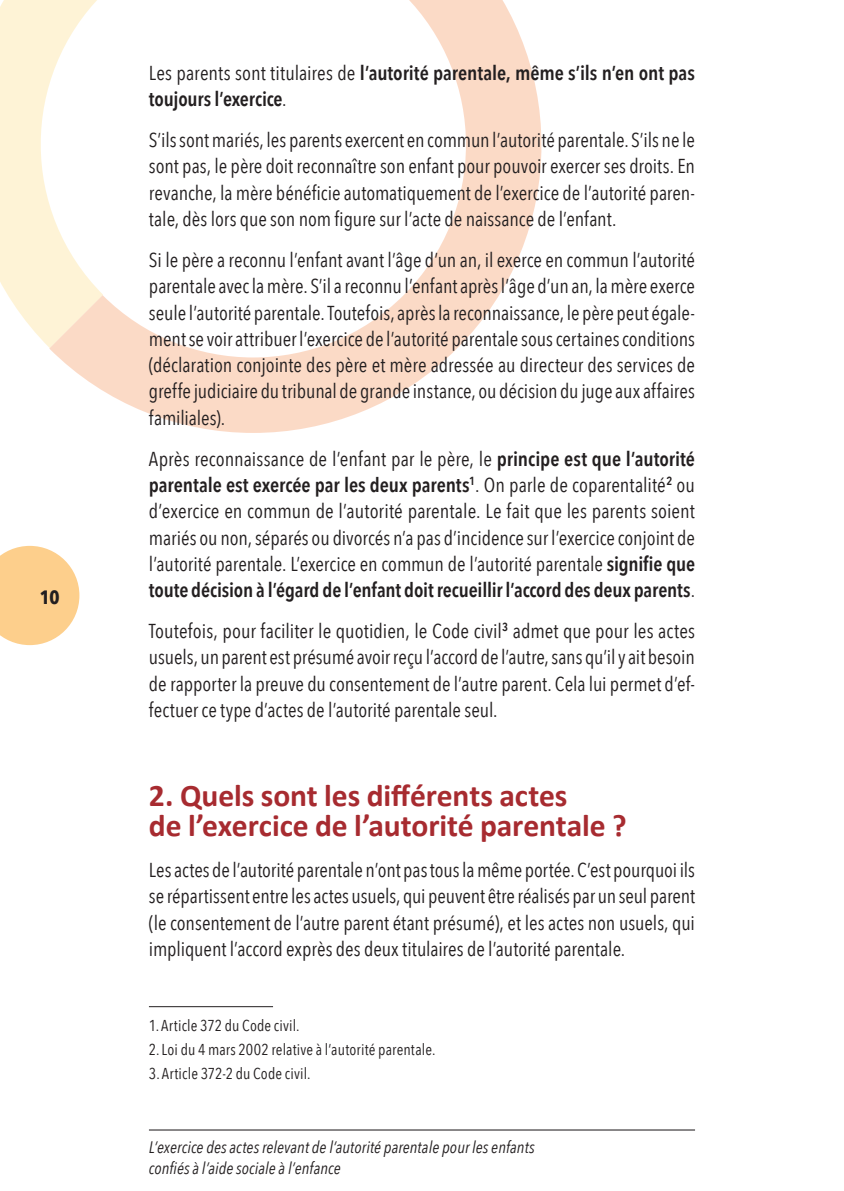
<style>
.page{position:relative;width:844px;height:1191px;background:#fff}
.page>*{position:absolute;margin:0;border:0;box-sizing:border-box;transform-origin:0 0}
.t1{font:700 31.5px/29.8px "Calibri";letter-spacing:-.005em;color:#a72b30}
.t2{font:20.12px/26.2px "Avenir Next Condensed";letter-spacing:-.005em;color:#231f20;text-align:justify}
.t3{font:600 20.12px/26.2px "Avenir Next Condensed";letter-spacing:-.005em;color:#231f20}
.t4{font:700 19.25px "Avenir Next Condensed";color:#231f20}
.t5{font:italic 16.62px/21px "Avenir Next Condensed";letter-spacing:.005em;color:#231f20}
.t6{font:15.75px "Avenir Next Condensed";letter-spacing:.01em;color:#231f20}
.s1{font-weight:400}
.s2{font-weight:600}
</style>
<div class="page">
<svg style="left:0;top:546px;width:79px;height:99px;background:#fdd69d"></svg>
<hr style="left:149px;top:1129px;width:545px;height:1px;background:#231f20">
<svg style="left:0;top:0;width:49px;height:347px;background:#fef4db"></svg>
<svg style="left:49px;top:0;width:493px;height:433px"></svg>
<hr style="left:149px;top:1006px;width:124px;height:1px;background:#231f20">
<p class="t4" style="left:40px;top:585px;width:21px">10</p>
<p class="t3" style="left:149px;top:61px;width:547px"><span class="s1">Les parents sont titulaires de</span> l’autorité parentale, même s’ils n’en ont pas toujours l’exercice<span class="s1">.</span></p>
<p class="t2" style="left:149px;top:127px;width:547px">S’ils sont mariés, les parents exercent en commun l’autorité parentale. S’ils ne le sont pas, le père doit reconnaître son enfant pour pouvoir exercer ses droits. En revanche, la mère bénéficie automatiquement de l’exercice de l’autorité paren&shy;tale, dès lors que son nom figure sur l’acte de naissance de l’enfant.</p>
<p class="t2" style="left:149px;top:247px;width:547px">Si le père a reconnu l’enfant avant l’âge d’un an, il exerce en commun l’autorité parentale avec la mère. S’il a reconnu l’enfant après l’âge d’un an, la mère exerce seule l’autorité parentale. Toutefois, après la reconnaissance, le père peut égale&shy;ment se voir attribuer l’exercice de l’autorité parentale sous certaines conditions (déclaration conjointe des père et mère adressée au directeur des services de greffe judiciaire du tribunal de grande instance, ou décision du juge aux affaires familiales).</p>
<p class="t2" style="left:149px;top:446px;width:547px">Après reconnaissance de l’enfant par le père, le <span class="s2">principe est que l’autorité parentale est exercée par les deux parents</span><sup>1</sup>. On parle de coparentalité<sup>2</sup> ou d’exercice en commun de l’autorité parentale. Le fait que les parents soient mariés ou non, séparés ou divorcés n’a pas d’incidence sur l’exercice conjoint de l’autorité parentale. L’exercice en commun de l’autorité parentale <span class="s2">signifie que toute décision à l’égard de l’enfant doit recueillir l’accord des deux parents</span>.</p>
<p class="t2" style="left:149px;top:618px;width:547px">Toutefois, pour faciliter le quotidien, le Code civil<sup>3</sup> admet que pour les actes usuels, un parent est présumé avoir reçu l’accord de l’autre, sans qu’il y ait besoin de rapporter la preuve du consentement de l’autre parent. Cela lui permet d’ef&shy;fectuer ce type d’actes de l’autorité parentale seul.</p>
<h1 class="t1" style="left:149px;top:781px;width:479px">2. Quels sont les différents actes<br>de l’exercice de l’autorité parentale ?</h1>
<p class="t2" style="left:149px;top:857px;width:547px">Les actes de l’autorité parentale n’ont pas tous la même portée. C’est pourquoi ils se répartissent entre les actes usuels, qui peuvent être réalisés par un seul parent (le consentement de l’autre parent étant présumé), et les actes non usuels, qui impliquent l’accord exprès des deux titulaires de l’autorité parentale.</p>
<p class="t6" style="left:149px;top:1016px;width:152px">1. Article 372 du Code civil.</p>
<p class="t6" style="left:149px;top:1040px;width:288px">2. Loi du 4 mars 2002 relative à l’autorité parentale.</p>
<p class="t6" style="left:149px;top:1065px;width:163px">3. Article 372-2 du Code civil.</p>
<p class="t5" style="left:149px;top:1136px;width:387px">L’exercice des actes relevant de l’autorité parentale pour les enfants confiés à l’aide sociale à l’enfance</p>
</div>
